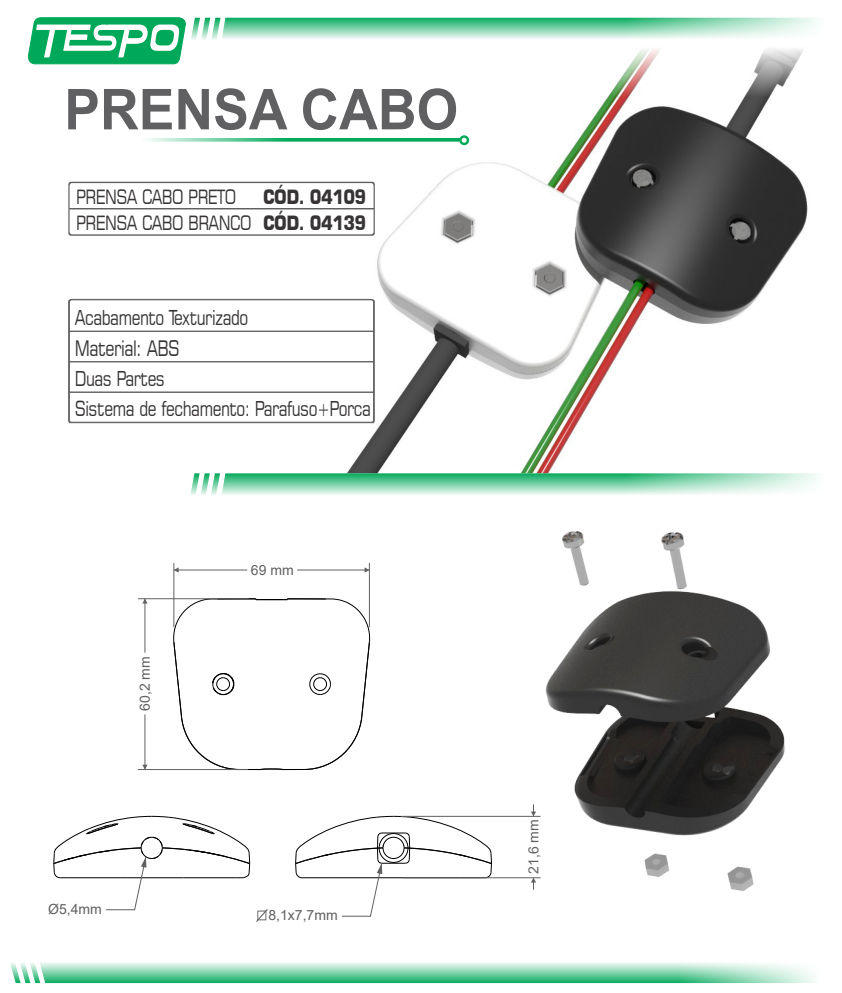
<style>
.page{position:relative;width:842px;height:993px;background:#fff}
.page>*{position:absolute;margin:0;border:0;box-sizing:border-box;transform-origin:0 0}
.t1{font:700 56.4px "Arial";color:#606062;scale:.95 1}
.t2{font:21.3px "Square 721 BT";letter-spacing:-.035em;color:#373435;scale:.76 1}
.t3{font:20.5px/30px "Square 721 BT";letter-spacing:-.035em;color:#373435;scale:.76 1}
.t4{font:19.6px "Square 721 BT";letter-spacing:-.035em;color:#373435;scale:.78 1}
.t5{font:700 19.6px/25.4px "Square 721 BT";letter-spacing:-.035em;color:#373435;scale:.86 1}
.t6{font:14px "Arial";color:#606062}
</style>
<div class="page">
<img style="left:257px;top:49px;width:551px;height:424px">
<img style="left:222px;top:18px;width:595px;height:21px">
<svg style="left:28px;top:17px;width:192px;height:47px"></svg>
<img style="left:40px;top:962px;width:775px;height:20px">
<svg style="left:10px;top:963px;width:30px;height:19px"></svg>
<svg style="left:459px;top:135px;width:10px;height:10px"></svg>
<img style="left:146px;top:139px;width:314px;height:2px">
<div style="left:69px;top:392px;width:305px;height:31px;border:1px solid #606062"></div>
<svg style="left:68px;top:299px;width:307px;height:123px"></svg>
<svg style="left:68px;top:182px;width:307px;height:54px"></svg>
<div style="left:69px;top:208px;width:305px;height:1px;border:1px solid #606062"></div>
<img style="left:514px;top:531px;width:271px;height:361px">
<img style="left:222px;top:473px;width:595px;height:22px">
<svg style="left:191px;top:473px;width:29px;height:22px"></svg>
<svg style="left:173px;top:597px;width:197px;height:173px"></svg>
<hr style="left:403px;top:877px;width:138px;height:1px;background:#606062">
<hr style="left:401px;top:815px;width:140px;height:1px;background:#606062">
<svg style="left:531px;top:877px;width:5px;height:12px"></svg>
<svg style="left:531px;top:804px;width:5px;height:12px"></svg>
<hr style="left:369px;top:562px;width:1px;height:65px;background:#606062">
<hr style="left:174px;top:562px;width:1px;height:65px;background:#606062">
<hr style="left:297px;top:569px;width:72px;height:1px;background:#606062">
<svg style="left:365px;top:567px;width:4px;height:5px"></svg>
<hr style="left:174px;top:569px;width:73px;height:1px;background:#606062">
<svg style="left:174px;top:567px;width:5px;height:5px"></svg>
<hr style="left:138px;top:769px;width:110px;height:1px;background:#606062">
<hr style="left:138px;top:598px;width:110px;height:1px;background:#606062">
<hr style="left:145px;top:714px;width:1px;height:55px;background:#606062">
<svg style="left:142px;top:764px;width:6px;height:5px"></svg>
<hr style="left:145px;top:598px;width:1px;height:54px;background:#606062">
<svg style="left:142px;top:598px;width:6px;height:5px"></svg>
<svg style="left:295px;top:815px;width:198px;height:101px"></svg>
<svg style="left:53px;top:815px;width:215px;height:106px"></svg>
<h1 class="t1" style="left:64px;top:88px;width:416px">PRENSA CABO</h1>
<p class="t4" style="left:76px;top:189px;width:207px">PRENSA CABO PRETO</p>
<p class="t5" style="left:263px;top:186px;width:122px">CÓD. 04109<br>CÓD. 04139</p>
<p class="t4" style="left:76px;top:215px;width:226px">PRENSA CABO BRANCO</p>
<p class="t3" style="left:75px;top:304px;width:230px">Acabamento Texturizado</p>
<p class="t2" style="left:75px;top:339px;width:139px">Material: ABS</p>
<p class="t3" style="left:75px;top:365px;width:391px">Duas Partes<br>Sistema de fechamento: Parafuso+Porca</p>
<p class="t6" style="left:140px;top:710px;width:56px;rotate:-90deg">60,2 mm</p>
<p class="t6" style="left:48px;top:903px;width:55px">Ø5,4mm</p>
<p class="t6" style="left:251px;top:564px;width:44px">69 mm</p>
<p class="t6" style="left:268px;top:909px;width:71px">8,1x7,7mm</p>
<p class="t6" style="left:528px;top:873px;width:56px;rotate:-90deg">21,6 mm</p>
</div>
